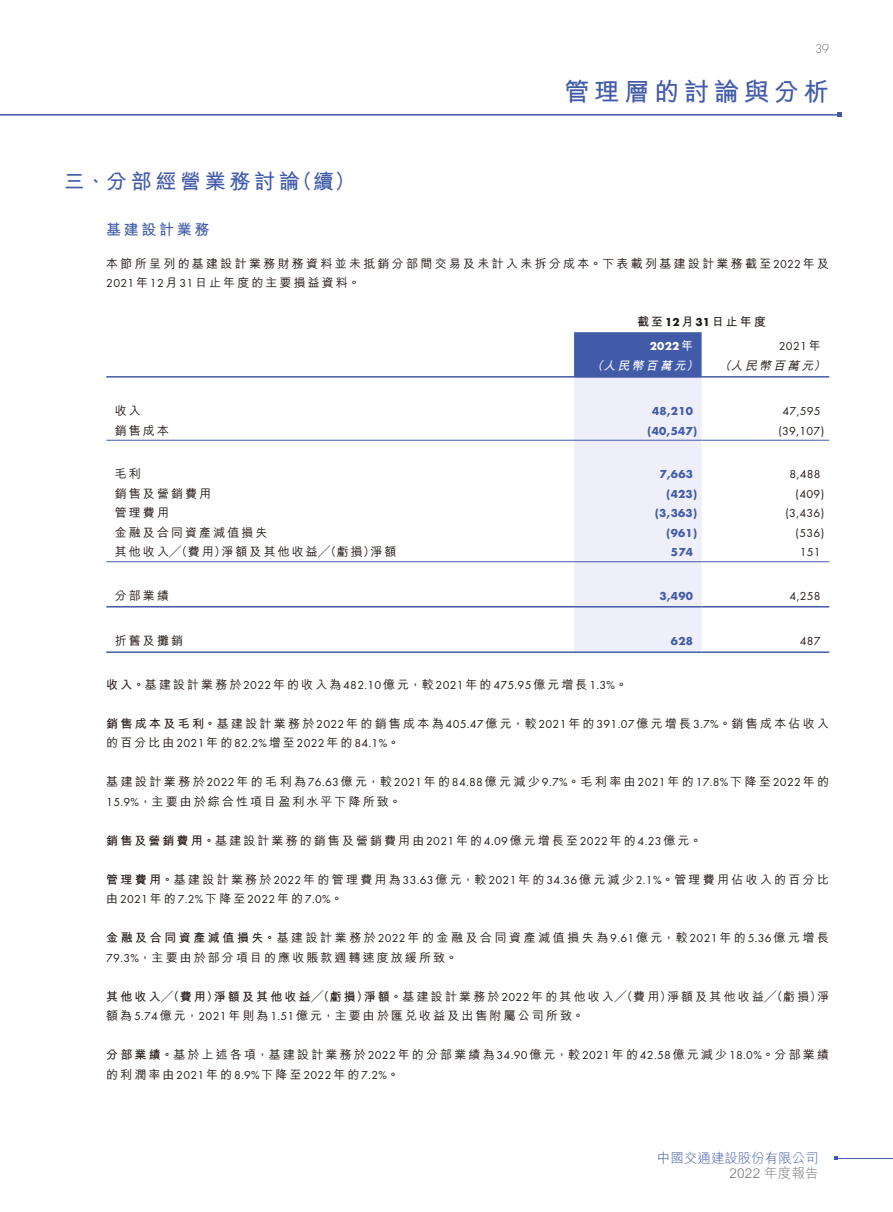
<style>
.page{position:relative;width:893px;height:1212px;background:#fff}
.page>*{position:absolute;margin:0;border:0;box-sizing:border-box;transform-origin:0 0}
.t1{font:700 25.5px "M Hei HK";letter-spacing:.175em;color:#425ba8}
.t2{font:700 21px "M Hei HK";letter-spacing:.175em;color:#425ba8}
.t3{font:700 15px "M Hei HK";letter-spacing:.175em;color:#425ba8}
.t4{font:300 13.5px "M Hei HK";color:#425ba8}
.t5{font:300 13.5px "M Hei HK";letter-spacing:.015em;color:#727272}
.t6{font:300 13.5px "Futura PT";color:#727272}
.t7{font:500 12px/19.5px "M Hei HK";letter-spacing:.18em;color:#231916}
.t8{font:12px "Futura PT";letter-spacing:.025em;color:#231916}
.t9{font:500 12px/19.5px "M Hei HK";letter-spacing:.21em;color:#231916}
.t10{font:700 12px "Futura PT";letter-spacing:.025em;color:#425ba8}
.t11{font:700 12px "M Hei HK";letter-spacing:.175em;color:#231916}
.t12{font:italic 700 12px "M Hei HK";color:#fff}
.t13{font:italic 500 12px "M Hei HK";color:#231916}
.t14{font:700 12px "Futura PT";color:#fff}
.s1{font-family:"Futura PT";font-weight:400}
.s2{font-family:"Futura PT"}
.s3{font-family:"M Hei HK"}
.s4{font-family:"M Hei HK";font-weight:500}
.s5{font-family:"M Hei HK";font-weight:700}
.s6{font-weight:700}
</style>
<div class="page">
<hr style="left:0;top:114px;width:840px;height:2px;background:#425ba8">
<svg style="left:838px;top:113px;width:4px;height:4px"></svg>
<hr style="left:836px;top:1158px;width:57px;height:1px;background:#425ba8">
<svg style="left:574px;top:332px;width:128px;height:319px;background:#d5d9ec"></svg>
<hr style="left:106px;top:376px;width:468px;height:2px;background:#425ba8">
<hr style="left:574px;top:376px;width:128px;height:2px;background:#425ba8">
<hr style="left:702px;top:376px;width:127px;height:2px;background:#425ba8">
<hr style="left:106px;top:440px;width:468px;height:1px;background:#425ba8">
<hr style="left:574px;top:440px;width:128px;height:1px;background:#425ba8">
<hr style="left:702px;top:440px;width:127px;height:1px;background:#425ba8">
<hr style="left:106px;top:561px;width:468px;height:1px;background:#425ba8">
<hr style="left:574px;top:561px;width:128px;height:1px;background:#425ba8">
<hr style="left:702px;top:561px;width:127px;height:1px;background:#425ba8">
<hr style="left:106px;top:606px;width:468px;height:1px;background:#425ba8">
<hr style="left:574px;top:606px;width:128px;height:1px;background:#425ba8">
<hr style="left:702px;top:606px;width:127px;height:1px;background:#425ba8">
<hr style="left:106px;top:651px;width:468px;height:2px;background:#425ba8">
<hr style="left:574px;top:651px;width:128px;height:2px;background:#425ba8">
<hr style="left:702px;top:651px;width:127px;height:2px;background:#425ba8">
<p class="t6" style="left:815px;top:40px;width:16px">39</p>
<h1 class="t1" style="left:564px;top:73px;width:266px">管理層的討論與分析</h1>
<h2 class="t2" style="left:64px;top:166px;width:293px">三、分部經營業務討論（續）</h2>
<p class="t3" style="left:106px;top:219px;width:105px">基建設計業務</p>
<p class="t7" style="left:106px;top:252px;width:724px">本節所呈列的基建設計業務財務資料並未抵銷分部間交易及未計入未拆分成本。下表載列基建設計業務截至<span class="s1">2022</span>年及<br><span class="s1">2021</span>年<span class="s1">12</span>月<span class="s1">31</span>日止年度的主要損益資料。</p>
<p class="t11" style="left:637px;top:313px;width:130px">截至<span class="s2">12</span>月<span class="s2">31</span>日止年度</p>
<p class="t14" style="left:650px;top:338px;width:45px">2022<span class="s3">年</span></p>
<p class="t8" style="left:779px;top:339px;width:43px">2021<span class="s4">年</span></p>
<p class="t12" style="left:591px;top:356px;width:112px">（人民幣百萬元）</p>
<p class="t13" style="left:719px;top:356px;width:112px">（人民幣百萬元）</p>
<p class="t7" style="left:115px;top:400px;width:28px">收入</p>
<p class="t10" style="left:652px;top:403px;width:43px">48,210</p>
<p class="t8" style="left:782px;top:404px;width:40px">47,595</p>
<p class="t7" style="left:115px;top:419px;width:56px">銷售成本</p>
<p class="t10" style="left:647px;top:423px;width:52px">(40,547)</p>
<p class="t8" style="left:778px;top:423px;width:47px">(39,107)</p>
<p class="t7" style="left:115px;top:463px;width:28px">毛利</p>
<p class="t10" style="left:659px;top:466px;width:35px">7,663</p>
<p class="t8" style="left:790px;top:467px;width:33px">8,488</p>
<p class="t7" style="left:115px;top:482px;width:98px">銷售及營銷費用</p>
<p class="t10" style="left:666px;top:486px;width:33px">(423)</p>
<p class="t8" style="left:796px;top:486px;width:30px">(409)</p>
<p class="t7" style="left:115px;top:502px;width:56px">管理費用</p>
<p class="t10" style="left:655px;top:505px;width:44px">(3,363)</p>
<p class="t8" style="left:785px;top:506px;width:40px">(3,436)</p>
<p class="t7" style="left:115px;top:521px;width:154px">金融及合同資產減值損失</p>
<p class="t10" style="left:666px;top:525px;width:33px">(961)</p>
<p class="t8" style="left:796px;top:525px;width:30px">(536)</p>
<p class="t7" style="left:115px;top:541px;width:283px">其他收入╱（費用）淨額及其他收益╱（虧損）淨額</p>
<p class="t10" style="left:671px;top:544px;width:24px">574</p>
<p class="t8" style="left:800px;top:545px;width:22px">151</p>
<p class="t7" style="left:115px;top:584px;width:56px">分部業績</p>
<p class="t10" style="left:659px;top:588px;width:35px">3,490</p>
<p class="t8" style="left:790px;top:588px;width:33px">4,258</p>
<p class="t7" style="left:115px;top:630px;width:70px">折舊及攤銷</p>
<p class="t10" style="left:671px;top:633px;width:24px">628</p>
<p class="t8" style="left:800px;top:634px;width:22px">487</p>
<p class="t8" style="left:106px;top:678px;width:523px"><span class="s5">收入。</span><span class="s4">基建設計業務於</span>2022<span class="s4">年的收入為</span>482.10<span class="s4">億元，較</span>2021<span class="s4">年的</span>475.95<span class="s4">億元增長</span>1.3%<span class="s4">。</span></p>
<p class="t7" style="left:106px;top:713px;width:724px"><span class="s6">銷售成本及毛利。</span>基建設計業務於<span class="s1">2022</span>年的銷售成本為<span class="s1">405.47</span>億元，較<span class="s1">2021</span>年的<span class="s1">391.07</span>億元增長<span class="s1">3.7%</span>。銷售成本佔收入</p>
<p class="t8" style="left:106px;top:736px;width:295px"><span class="s4">的百分比由</span>2021<span class="s4">年的</span>82.2%<span class="s4">增至</span>2022<span class="s4">年的</span>84.1%<span class="s4">。</span></p>
<p class="t8" style="left:106px;top:775px;width:724px"><span class="s4">基建設計業務於</span>2022<span class="s4">年的毛利為</span>76.63<span class="s4">億元，較</span>2021<span class="s4">年的</span>84.88<span class="s4">億元減少</span>9.7%<span class="s4">。毛利率由</span>2021<span class="s4">年的</span>17.8%<span class="s4">下降至</span>2022<span class="s4">年的</span></p>
<p class="t7" style="left:106px;top:791px;width:296px"><span class="s1">15.9%</span>，主要由於綜合性項目盈利水平下降所致。</p>
<p class="t7" style="left:106px;top:830px;width:597px"><span class="s6">銷售及營銷費用。</span>基建設計業務的銷售及營銷費用由<span class="s1">2021</span>年的<span class="s1">4.09</span>億元增長至<span class="s1">2022</span>年的<span class="s1">4.23</span>億元。</p>
<p class="t7" style="left:106px;top:869px;width:724px"><span class="s6">管理費用。</span>基建設計業務於<span class="s1">2022</span>年的管理費用為<span class="s1">33.63</span>億元，較<span class="s1">2021</span>年的<span class="s1">34.36</span>億元減少<span class="s1">2.1%</span>。管理費用佔收入的百分比</p>
<p class="t8" style="left:106px;top:892px;width:238px"><span class="s4">由</span>2021<span class="s4">年的</span>7.2%<span class="s4">下降至</span>2022<span class="s4">年的</span>7.0%<span class="s4">。</span></p>
<p class="t9" style="left:106px;top:927px;width:724px"><span class="s6">金融及合同資產減值損失。</span>基建設計業務於<span class="s1">2022</span>年的金融及合同資產減值損失為<span class="s1">9.61</span>億元，較<span class="s1">2021</span>年的<span class="s1">5.36</span>億元增長<br><span class="s1">79.3%</span>，主要由於部分項目的應收賬款週轉速度放緩所致。</p>
<p class="t7" style="left:106px;top:986px;width:724px"><span class="s6">其他收入╱（費用）淨額及其他收益╱（虧損）淨額。</span>基建設計業務於<span class="s1">2022</span>年的其他收入╱（費用）淨額及其他收益╱（虧損）淨額為<span class="s1">5.74</span>億元，<span class="s1">2021</span>年則為<span class="s1">1.51</span>億元，主要由於匯兌收益及出售附屬公司所致。</p>
<p class="t7" style="left:106px;top:1044px;width:724px"><span class="s6">分部業績。</span>基於上述各項，基建設計業務於<span class="s1">2022</span>年的分部業績為<span class="s1">34.90</span>億元，較<span class="s1">2021</span>年的<span class="s1">42.58</span>億元減少<span class="s1">18.0%</span>。分部業績</p>
<p class="t8" style="left:106px;top:1068px;width:295px"><span class="s4">的利潤率由</span>2021<span class="s4">年的</span>8.9%<span class="s4">下降至</span>2022<span class="s4">年的</span>7.2%<span class="s4">。</span></p>
<p class="t4" style="left:657px;top:1151px;width:163px">中國交通建設股份有限公司</p>
<p class="t5" style="left:730px;top:1166px;width:91px">2022 年度報告</p>
</div>
